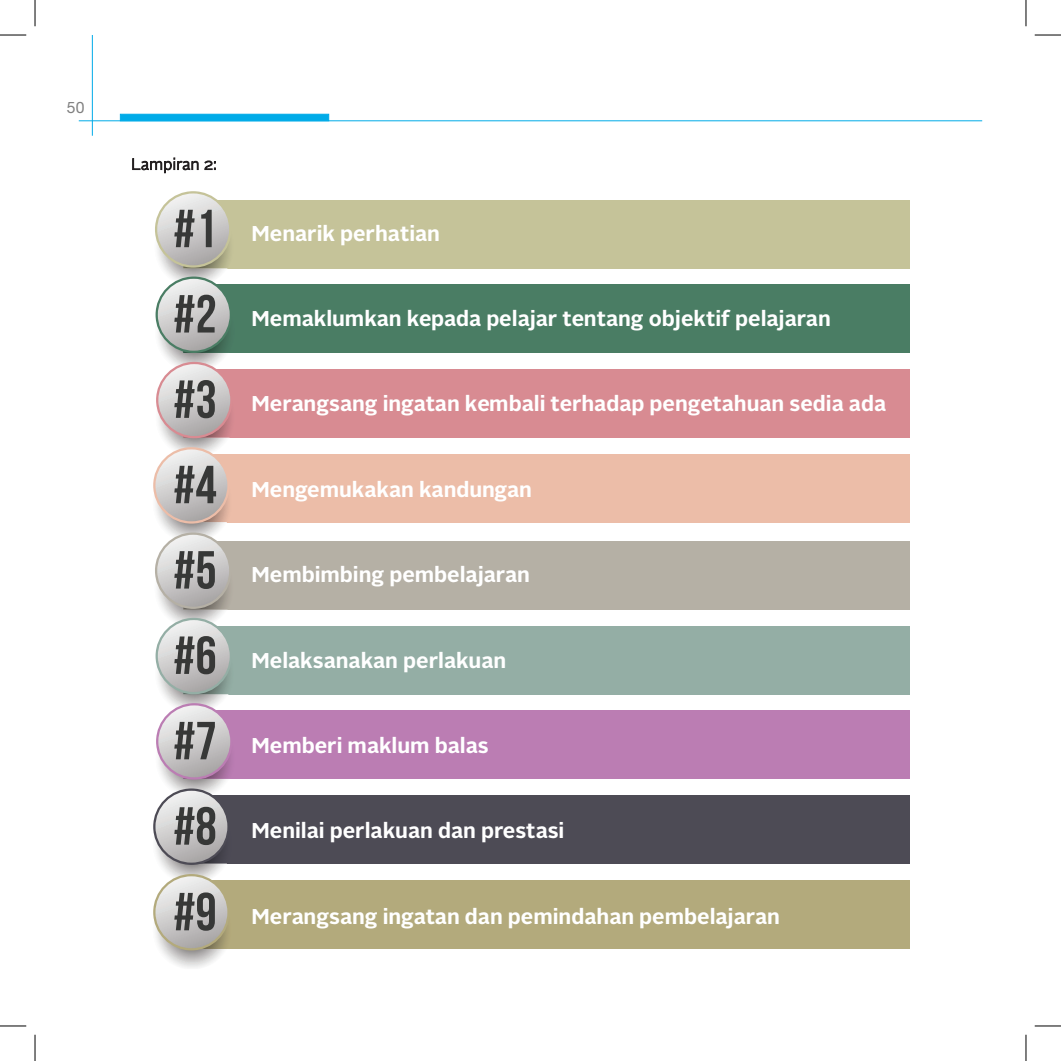
<style>
.page{position:relative;width:1061px;height:1061px;background:#fff}
.page>*{position:absolute;margin:0;border:0;box-sizing:border-box;transform-origin:0 0}
.t1{font:53.38px/85.4px "Bebas Neue";color:#373837;text-align:justify}
.t2{font:700 21.35px "Alright Sans";color:#fff}
.t3{font:300 15.75px "Alright Sans";letter-spacing:.01em;color:#040503}
.t4{font:15.75px "Helvetica Neue LT Std";color:#808080}
</style>
<div class="page">
<hr style="left:92px;top:35px;width:1px;height:101px;background:#00abe8">
<hr style="left:79px;top:120px;width:903px;height:1px;background:#00abe8">
<div style="left:120px;top:114px;width:209px;height:7px;background:#00abe8;border:1px solid #00abe8"></div>
<svg style="left:132px;top:157px;width:84px;height:16px"></svg>
<div style="left:183px;top:200px;width:726px;height:68px;background:#c5c399"></div>
<div style="left:183px;top:285px;width:726px;height:68px;background:#4a7d64"></div>
<div style="left:183px;top:369px;width:726px;height:68px;background:#d88b92"></div>
<div style="left:183px;top:454px;width:726px;height:68px;background:#ecbda8"></div>
<div style="left:183px;top:541px;width:726px;height:68px;background:#b5b0a5"></div>
<div style="left:183px;top:626px;width:726px;height:68px;background:#94aea5"></div>
<div style="left:183px;top:710px;width:726px;height:68px;background:#bb7db3"></div>
<div style="left:183px;top:795px;width:726px;height:68px;background:#4d4b55"></div>
<div style="left:183px;top:880px;width:726px;height:68px;background:#b3aa7c"></div>
<svg style="left:153px;top:191px;width:82px;height:777px"></svg>
<svg style="left:0;top:35px;width:26px;height:1px"></svg>
<svg style="left:1034px;top:35px;width:26px;height:1px"></svg>
<svg style="left:0;top:1025px;width:26px;height:1px"></svg>
<svg style="left:1034px;top:1025px;width:26px;height:1px"></svg>
<svg style="left:35px;top:0;width:1px;height:26px"></svg>
<svg style="left:35px;top:1034px;width:1px;height:26px"></svg>
<svg style="left:1025px;top:0;width:1px;height:26px"></svg>
<svg style="left:1025px;top:1034px;width:1px;height:26px"></svg>
<p class="t4" style="left:67px;top:98px;width:19px">50</p>
<p class="t3" style="left:131px;top:153px;width:87px">Lampiran 2:</p>
<h1 class="t1" style="left:173px;top:185px;width:45px">#1 #2 #3 #4 #5 #6 #7 #8 #9</h1>
<p class="t2" style="left:251px;top:218px;width:190px">Menarik perhatian</p>
<p class="t2" style="left:251px;top:303px;width:581px">Memaklumkan kepada pelajar tentang objektif pelajaran</p>
<p class="t2" style="left:251px;top:389px;width:636px">Merangsang ingatan kembali terhadap pengetahuan sedia ada</p>
<p class="t2" style="left:251px;top:474px;width:282px">Mengemukakan kandungan</p>
<p class="t2" style="left:251px;top:560px;width:280px">Membimbing pembelajaran</p>
<p class="t2" style="left:251px;top:645px;width:256px">Melaksanakan perlakuan</p>
<p class="t2" style="left:251px;top:730px;width:239px">Memberi maklum balas</p>
<p class="t2" style="left:251px;top:816px;width:314px">Menilai perlakuan dan prestasi</p>
<p class="t2" style="left:251px;top:901px;width:530px">Merangsang ingatan dan pemindahan pembelajaran</p>
</div>
